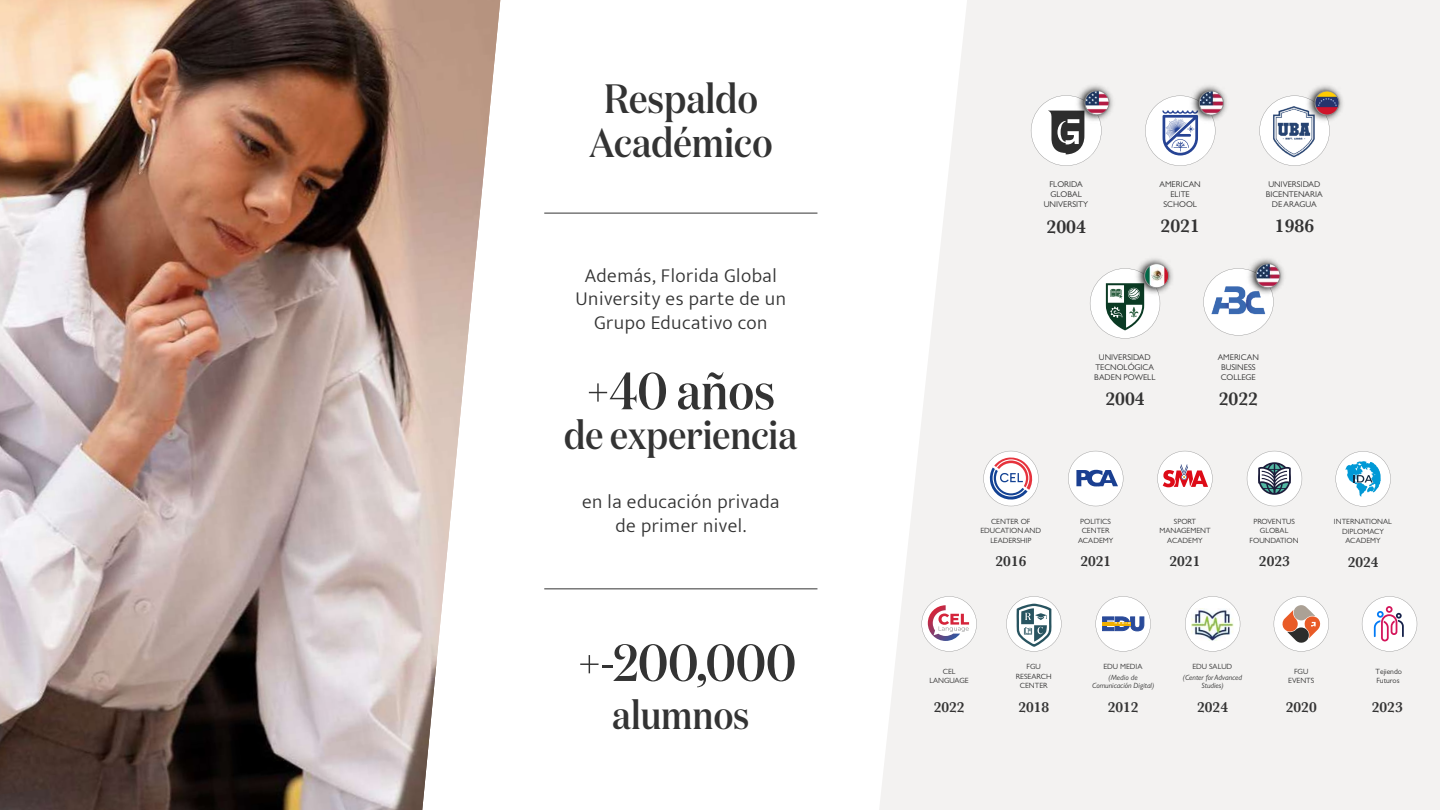
<style>
.page{position:relative;width:1440px;height:810px;background:#fff}
.page>*{position:absolute;margin:0;border:0;box-sizing:border-box;transform-origin:0 0}
.t1{font:500 51.97px "Domaine Disp Nar";color:#333}
.t2{font:500 40.95px/43.9px "Domaine Disp Nar";color:#333;text-align:center}
.t3{font:500 39.75px "Domaine Disp Nar";color:#333}
.t4{font:300 19.65px/23.8px "Mukta";letter-spacing:.025em;color:#333;text-align:center}
.t5{font:600 19.35px "Baskerville";color:#333}
.t6{font:600 19.2px "Baskerville";color:#333}
.t7{font:600 15.08px "Baskerville";color:#333}
.t8{font:8.4px/10.2px "Gill Sans";color:#333;text-align:center}
.t9{font:8.32px/10.2px "Gill Sans";color:#333;text-align:center}
.t10{font:7.57px/9.2px "Gill Sans";color:#333;text-align:center}
.t11{font:italic 7.57px/7.9px "Gill Sans";color:#333;text-align:center}
.t12{font:600 3px "Gill Sans";letter-spacing:.5em;color:#fff}
</style>
<div class="page">
<svg style="left:879px;top:0;width:561px;height:810px;fill:#f3f2f1"></svg>
<svg style="left:1203px;top:268px;width:71px;height:68px"></svg>
<img style="left:1211px;top:285px;width:55px;height:30px">
<img style="left:1243px;top:253px;width:45px;height:45px">
<img style="left:1256px;top:264px;width:24px;height:24px;border-radius:12px">
<div style="left:1256px;top:263px;width:24px;height:25px;border:1px solid #919191;border-radius:50%"></div>
<svg style="left:1090px;top:268px;width:70px;height:71px"></svg>
<img style="left:1132px;top:253px;width:45px;height:45px">
<img style="left:1145px;top:264px;width:24px;height:24px;border-radius:12px">
<div style="left:1144px;top:263px;width:25px;height:25px;border:1px solid #919191;border-radius:50%"></div>
<svg style="left:1335px;top:451px;width:56px;height:56px"></svg>
<svg style="left:1157px;top:451px;width:56px;height:55px"></svg>
<svg style="left:983px;top:451px;width:56px;height:55px"></svg>
<svg style="left:1247px;top:451px;width:55px;height:55px"></svg>
<svg style="left:1068px;top:451px;width:55px;height:55px"></svg>
<svg style="left:922px;top:596px;width:55px;height:56px"></svg>
<svg style="left:1006px;top:596px;width:56px;height:56px"></svg>
<svg style="left:1095px;top:596px;width:56px;height:56px"></svg>
<hr style="left:1102px;top:622px;width:28px;height:3px;background:#f0af00">
<svg style="left:1185px;top:596px;width:55px;height:56px"></svg>
<img style="left:1191px;top:608px;width:43px;height:32px">
<svg style="left:1274px;top:596px;width:55px;height:56px"></svg>
<svg style="left:1362px;top:596px;width:55px;height:56px"></svg>
<svg style="left:1259px;top:96px;width:71px;height:70px"></svg>
<img style="left:1273px;top:105px;width:43px;height:52px">
<img style="left:1302px;top:80px;width:45px;height:45px">
<img style="left:1315px;top:91px;width:24px;height:24px;border-radius:12px">
<div style="left:1315px;top:91px;width:24px;height:24px;border:1px solid #919191;border-radius:50%"></div>
<svg style="left:1145px;top:96px;width:70px;height:70px"></svg>
<img style="left:1187px;top:80px;width:45px;height:45px">
<img style="left:1199px;top:91px;width:24px;height:24px;border-radius:12px">
<div style="left:1199px;top:91px;width:25px;height:24px;border:1px solid #919191;border-radius:50%"></div>
<svg style="left:1031px;top:95px;width:71px;height:71px"></svg>
<img style="left:1072px;top:80px;width:45px;height:45px">
<img style="left:1085px;top:91px;width:24px;height:24px;border-radius:12px">
<div style="left:1085px;top:90px;width:24px;height:25px;border:1px solid #919191;border-radius:50%"></div>
<img style="left:0;top:0;width:500px;height:810px">
<hr style="left:544px;top:213px;width:273px;height:1px;background:#333">
<hr style="left:544px;top:589px;width:273px;height:1px;background:#333">
<h2 class="t2" style="left:589px;top:76px;width:185px">Respaldo<br>Académico</h2>
<h3 class="t4" style="left:575px;top:263px;width:212px">Además, Florida Global<br>University es parte de un<br>Grupo Educativo con</h3>
<h1 class="t1" style="left:587px;top:359px;width:190px">+40 años</h1>
<h3 class="t3" style="left:564px;top:411px;width:235px">de experiencia</h3>
<h3 class="t4" style="left:582px;top:489px;width:199px">en la educación privada de primer nivel.</h3>
<h1 class="t1" style="left:578px;top:631px;width:220px">+-200,000</h1>
<h3 class="t3" style="left:612px;top:691px;width:139px">alumnos</h3>
<p class="t8" style="left:1044px;top:179px;width:46px">FLORIDA<br>GLOBAL<br>UNIVERSITY</p>
<h3 class="t5" style="left:1046px;top:213px;width:41px">2004</h3>
<p class="t9" style="left:1159px;top:179px;width:43px">AMERICAN<br>ELITE<br>SCHOOL</p>
<h3 class="t6" style="left:1161px;top:213px;width:41px">2021</h3>
<p class="t9" style="left:1266px;top:179px;width:58px">UNIVERSIDAD<br>BICENTENARIA<br>DEARAGUA</p>
<h3 class="t6" style="left:1275px;top:213px;width:41px">1986</h3>
<p class="t9" style="left:1094px;top:352px;width:63px">UNIVERSIDAD<br>TECNOLÓGICA<br>BADEN POWELL</p>
<h3 class="t6" style="left:1105px;top:385px;width:41px">2004</h3>
<p class="t9" style="left:1218px;top:352px;width:43px">AMERICAN<br>BUSINESS<br>COLLEGE</p>
<h3 class="t6" style="left:1219px;top:385px;width:41px">2022</h3>
<p class="t10" style="left:980px;top:517px;width:62px">CENTER OF<br>EDUCATIONAND<br>LEADERSHIP</p>
<h3 class="t7" style="left:996px;top:551px;width:32px">2016</h3>
<p class="t10" style="left:929px;top:667px;width:41px">CEL<br>LANGUAGE</p>
<h3 class="t7" style="left:934px;top:696px;width:32px">2022</h3>
<p class="t10" style="left:1016px;top:662px;width:37px">FGU<br>RESEARCH<br>CENTER</p>
<h3 class="t7" style="left:1018px;top:696px;width:32px">2018</h3>
<p class="t10" style="left:1078px;top:517px;width:37px">POLITICS<br>CENTER<br>ACADEMY</p>
<h3 class="t7" style="left:1080px;top:551px;width:32px">2021</h3>
<p class="t10" style="left:1159px;top:517px;width:53px">SPORT<br>MANAGEMENT<br>ACADEMY</p>
<h3 class="t7" style="left:1170px;top:551px;width:32px">2021</h3>
<p class="t10" style="left:1250px;top:517px;width:51px">PROVENTUS<br>GLOBAL<br>FOUNDATION</p>
<h3 class="t7" style="left:1259px;top:551px;width:32px">2023</h3>
<p class="t10" style="left:1334px;top:517px;width:60px">INTERNATIONAL<br>DIPLOMACY<br>ACADEMY</p>
<h3 class="t7" style="left:1348px;top:551px;width:32px">2024</h3>
<p class="t12" style="left:1115px;top:621px;width:17px">MEDIA</p>
<p class="t10" style="left:1103px;top:662px;width:40px">EDU MEDIA</p>
<h3 class="t7" style="left:1108px;top:696px;width:32px">2012</h3>
<p class="t11" style="left:1092px;top:674px;width:64px">(Medio de<br>Comunicación Digital)</p>
<p class="t10" style="left:1193px;top:662px;width:41px">EDU SALUD</p>
<h3 class="t7" style="left:1197px;top:696px;width:32px">2024</h3>
<p class="t11" style="left:1183px;top:674px;width:61px">(Center for Advanced<br>Studies)</p>
<p class="t10" style="left:1288px;top:667px;width:28px">FGU<br>EVENTS</p>
<h3 class="t7" style="left:1286px;top:696px;width:32px">2020</h3>
<p class="t10" style="left:1376px;top:667px;width:28px;text-align:left">Tejiendo<br>Futuros</p>
<h3 class="t7" style="left:1372px;top:696px;width:32px">2023</h3>
</div>
